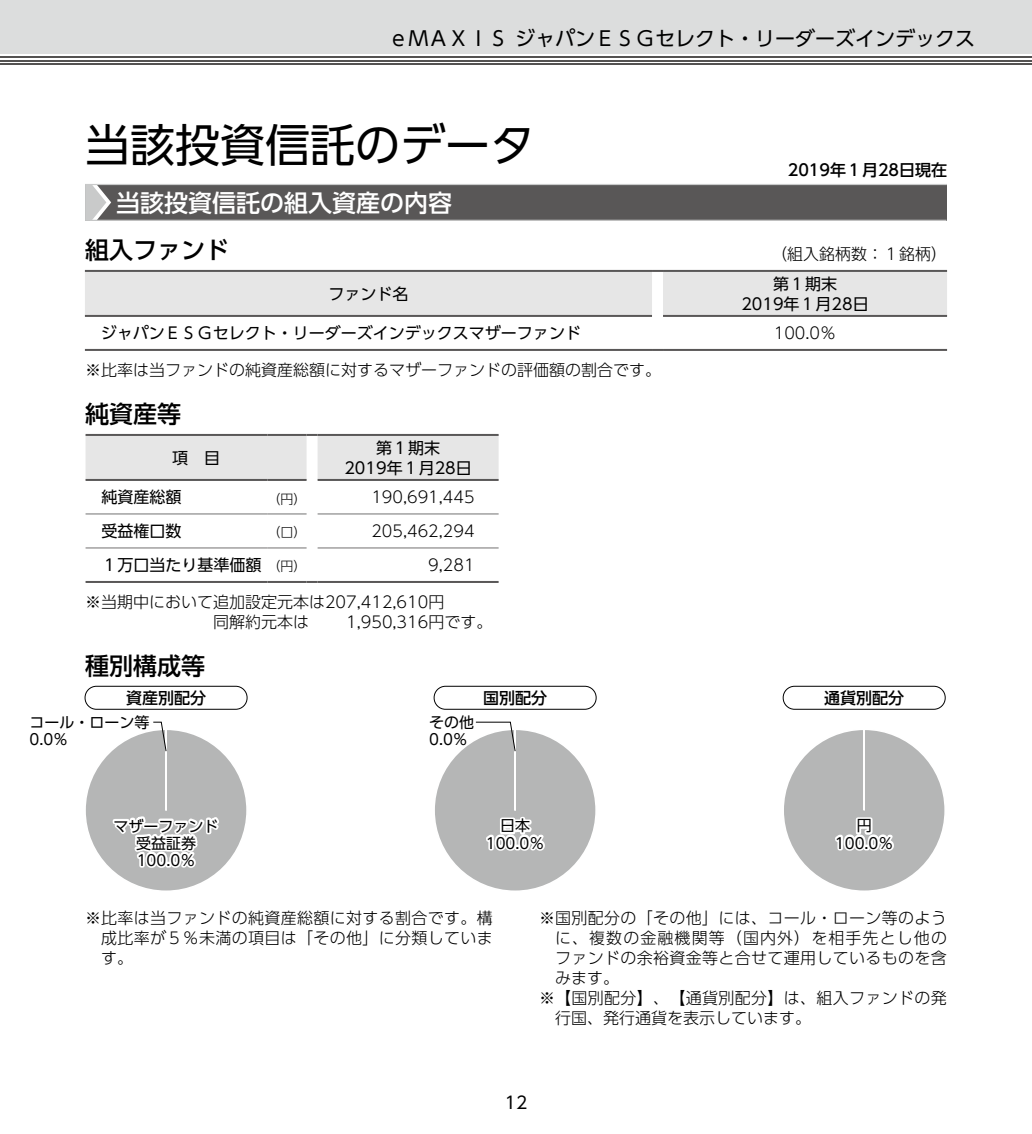
<style>
.page{position:relative;width:1032px;height:1134px;background:#fff}
.page>*{position:absolute;margin:0;border:0;box-sizing:border-box;transform-origin:0 0}
.t1{font:45px "UD Shin Go Pro";color:#000}
.t2{font:500 24px "UD Shin Go Pro";color:#000}
.t3{font:500 24px "UD Shin Go Pro";color:#fff}
.t4{font:20px "UD Shin Go Pro";color:#000}
.t5{font:17px "UD Shin Go Pro";color:#000}
.t6{font:300 16px/20px "UD Shin Go Pro";letter-spacing:.02em;color:#000;text-align:justify}
.t7{font:300 16px/20px "UD Shin Go Pro";color:#000;text-align:center}
.t8{font:16px/20px "UD Shin Go Pro";color:#000;text-align:center}
.t9{font:500 16px "UD Shin Go Pro";color:#000}
.t10{font:300 16px "UD Shin Go Pro";letter-spacing:.07em;color:#000}
.t11{font:15px/17px "UD Shin Go Pro";color:#000;text-align:center}
.t12{font:300 13px "UD Shin Go Pro";color:#000}
.s1{font-weight:300;font-size:13px}
</style>
<div class="page">
<div style="left:0;top:0;width:1032px;height:54px;background:#dcdddd"></div>
<hr style="left:0;top:63px;width:1032px;height:2px;background:#545251">
<hr style="left:0;top:60px;width:1032px;height:1px;background:#545251">
<hr style="left:0;top:56px;width:1032px;height:2px;background:#545251">
<div style="left:85px;top:184px;width:862px;height:36px;background:#595757"></div>
<hr style="left:85px;top:220px;width:861px;height:1px;background:#c9caca">
<hr style="left:85px;top:184px;width:862px;height:1px;background:#c9caca">
<svg style="left:85px;top:185px;width:26px;height:35px"></svg>
<div style="left:85px;top:270px;width:862px;height:45px;background:#e6e6e6"></div>
<hr style="left:663px;top:270px;width:284px;height:2px;background:#595757">
<hr style="left:85px;top:315px;width:567px;height:2px;background:#595757">
<hr style="left:663px;top:315px;width:284px;height:2px;background:#595757">
<hr style="left:85px;top:349px;width:567px;height:2px;background:#595757">
<svg style="left:652px;top:349px;width:11px;height:2px"></svg>
<hr style="left:663px;top:349px;width:284px;height:2px;background:#595757">
<div style="left:86px;top:434px;width:413px;height:46px;background:#e6e6e6"></div>
<hr style="left:318px;top:434px;width:181px;height:2px;background:#595757">
<hr style="left:86px;top:479px;width:182px;height:2px;background:#595757">
<hr style="left:268px;top:479px;width:39px;height:2px;background:#595757">
<hr style="left:86px;top:581px;width:182px;height:2px;background:#595757">
<hr style="left:268px;top:581px;width:39px;height:2px;background:#595757">
<svg style="left:307px;top:581px;width:11px;height:2px"></svg>
<hr style="left:318px;top:581px;width:181px;height:2px;background:#595757">
<hr style="left:318px;top:479px;width:181px;height:2px;background:#595757">
<hr style="left:86px;top:514px;width:182px;height:1px;background:#727171">
<hr style="left:268px;top:514px;width:39px;height:1px;background:#727171">
<hr style="left:318px;top:514px;width:181px;height:1px;background:#727171">
<hr style="left:86px;top:548px;width:182px;height:1px;background:#727171">
<hr style="left:268px;top:548px;width:39px;height:1px;background:#727171">
<hr style="left:318px;top:548px;width:181px;height:1px;background:#727171">
<div style="left:85px;top:729px;width:162px;height:162px;background:#b5b6b6;border-radius:81px"></div>
<hr style="left:165px;top:729px;width:2px;height:81px;background:#fff">
<svg style="left:111px;top:816px;width:111px;height:55px"></svg>
<svg style="left:152px;top:721px;width:15px;height:31px"></svg>
<div style="left:85px;top:686px;width:162px;height:23px;border:1px solid #000;border-radius:11px"></div>
<div style="left:434px;top:729px;width:162px;height:162px;background:#b5b6b6;border-radius:81px"></div>
<hr style="left:514px;top:729px;width:2px;height:81px;background:#fff">
<svg style="left:486px;top:810px;width:59px;height:41px"></svg>
<svg style="left:475px;top:721px;width:41px;height:31px"></svg>
<div style="left:434px;top:686px;width:162px;height:23px;border:1px solid #000;border-radius:11px"></div>
<div style="left:783px;top:729px;width:162px;height:162px;background:#b5b6b6;border-radius:81px"></div>
<svg style="left:835px;top:817px;width:59px;height:34px"></svg>
<div style="left:783px;top:686px;width:162px;height:23px;border:1px solid #000;border-radius:11px"></div>
<p class="t4" style="left:388px;top:22px;width:588px">ｅＭＡＸＩＳ ジャパンＥＳＧセレクト・リーダーズインデックス</p>
<h1 class="t1" style="left:85px;top:108px;width:451px">当該投資信託のデータ</h1>
<p class="t9" style="left:788px;top:157px;width:161px">2019年１月28日現在</p>
<h2 class="t3" style="left:116px;top:183px;width:337px">当該投資信託の組入資産の内容</h2>
<h2 class="t2" style="left:85px;top:230px;width:145px">組入ファンド</h2>
<p class="t7" style="left:771px;top:243px;width:177px">（組入銘柄数：１銘柄）</p>
<p class="t8" style="left:328px;top:283px;width:81px">ファンド名</p>
<p class="t8" style="left:741px;top:273px;width:129px">第１期末<br>2019年１月28日</p>
<p class="t8" style="left:101px;top:322px;width:482px">ジャパンＥＳＧセレクト・リーダーズインデックスマザーファンド</p>
<p class="t6" style="left:774px;top:322px;width:64px">100.0％</p>
<p class="t7" style="left:85px;top:359px;width:577px">※比率は当ファンドの純資産総額に対するマザーファンドの評価額の割合です。</p>
<h2 class="t2" style="left:85px;top:394px;width:97px">純資産等</h2>
<p class="t8" style="left:172px;top:447px;width:49px">項　目</p>
<p class="t8" style="left:344px;top:437px;width:129px">第１期末<br>2019年１月28日</p>
<p class="t8" style="left:102px;top:487px;width:81px">純資産総額</p>
<p class="t12" style="left:268px;top:488px;width:40px">（円）</p>
<p class="t7" style="left:371px;top:487px;width:105px">190,691,445</p>
<p class="t8" style="left:102px;top:520px;width:81px">受益権口数</p>
<p class="t12" style="left:268px;top:522px;width:40px">（口）</p>
<p class="t7" style="left:371px;top:520px;width:105px">205,462,294</p>
<p class="t8" style="left:102px;top:554px;width:207px">１万口当たり基準価額<span class="s1">（円）</span></p>
<p class="t6" style="left:428px;top:554px;width:48px">9,281</p>
<p class="t7" style="left:85px;top:591px;width:361px">※当期中において追加設定元本は207,412,610円同解約元本は　</p>
<p class="t7" style="left:346px;top:611px;width:148px">1,950,316円です。</p>
<h2 class="t2" style="left:85px;top:646px;width:121px">種別構成等</h2>
<p class="t11" style="left:29px;top:713px;width:121px;text-align:left">コール・ローン等<br>0.0％</p>
<p class="t9" style="left:126px;top:685px;width:81px">資産別配分</p>
<p class="t11" style="left:113px;top:817px;width:106px">マザーファンド受益証券<br>100.0％</p>
<p class="t11" style="left:429px;top:713px;width:46px;text-align:left">その他<br>0.0％</p>
<p class="t9" style="left:483px;top:685px;width:65px">国別配分</p>
<p class="t11" style="left:486px;top:817px;width:60px">日本<br>100.0％</p>
<p class="t9" style="left:824px;top:685px;width:81px">通貨別配分</p>
<p class="t11" style="left:835px;top:817px;width:60px">円<br>100.0％</p>
<p class="t6" style="left:101px;top:907px;width:393px;text-indent:-16px">※比率は当ファンドの純資産総額に対する割合です。構成比率が５％未満の項目は「その他」に分類しています。</p>
<p class="t6" style="left:539px;top:907px;width:409px">※国別配分の「その他」には、コール・ローン等のよう</p>
<p class="t10" style="left:555px;top:925px;width:393px">に、複数の金融機関等（国内外）を相手先とし他の</p>
<p class="t6" style="left:555px;top:947px;width:393px">ファンドの余裕資金等と合せて運用しているものを含</p>
<p class="t6" style="left:555px;top:967px;width:65px">みます。</p>
<p class="t6" style="left:539px;top:987px;width:409px">※【国別配分】、【通貨別配分】は、組入ファンドの発</p>
<p class="t7" style="left:555px;top:1007px;width:257px">行国、発行通貨を表示しています。</p>
<p class="t5" style="left:505px;top:1089px;width:24px">12</p>
</div>
